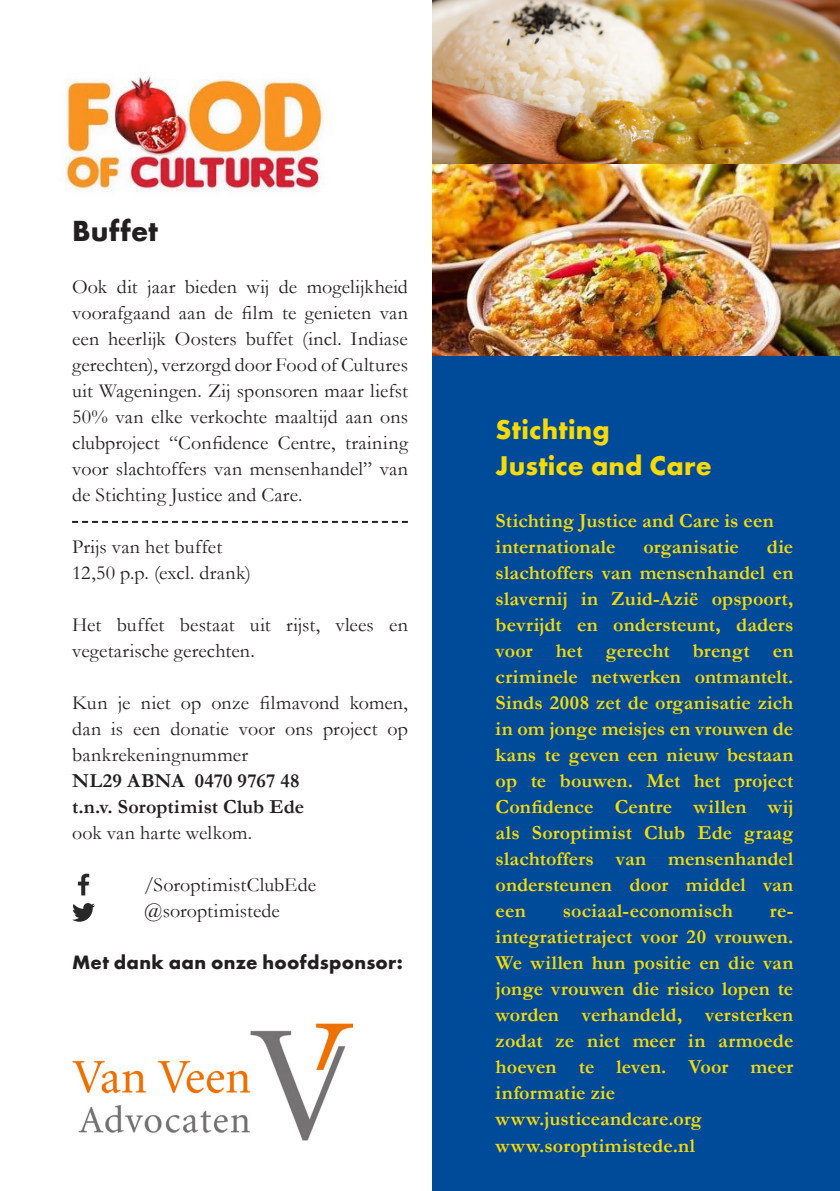
<style>
.page{position:relative;width:840px;height:1191px;background:#fff}
.page>*{position:absolute;margin:0;border:0;box-sizing:border-box;transform-origin:0 0}
.t1{font:700 30px "Futura T";letter-spacing:.01em;color:#231f20}
.t2{font:700 28px "Futura T";letter-spacing:.01em;color:#f8db05}
.t3{font:700 20px/26px "Garamond";letter-spacing:.005em;color:#f8db05;text-align:justify}
.t4{font:20px/26px "Garamond";letter-spacing:.005em;color:#231f20;text-align:justify}
.t5{font:700 20px "Garamond";letter-spacing:.01em;color:#231f20}
.t6{font:700 20px "Futura T";letter-spacing:.015em;color:#231f20}
</style>
<div class="page">
<img style="left:65px;top:77px;width:258px;height:115px">
<div style="left:432px;top:355px;width:407px;height:836px;background:#004a9a"></div>
<img style="left:432px;top:0;width:407px;height:355px">
<svg style="left:72px;top:521px;width:336px;height:2px"></svg>
<img style="left:72px;top:1023px;width:280px;height:118px">
<svg style="left:78px;top:873px;width:11px;height:22px"></svg>
<svg style="left:72px;top:903px;width:23px;height:18px"></svg>
<p class="t1" style="left:72px;top:213px;width:88px">Buffet</p>
<p class="t4" style="left:72px;top:273px;width:337px">Ook dit jaar bieden wij de mogelijkheid voorafgaand aan de film te genieten van een heerlijk Oosters buffet (incl. Indiase gerechten), verzorgd door Food of Cultures uit Wageningen. Zij sponsoren maar liefst 50% van elke verkochte maaltijd aan ons clubproject “Confidence Centre, training voor slachtoffers van mensenhandel” van de Stichting Justice and Care.</p>
<p class="t4" style="left:72px;top:533px;width:152px">Prijs van het buffet</p>
<p class="t4" style="left:72px;top:559px;width:180px">12,50 p.p. (excl. drank)</p>
<p class="t4" style="left:72px;top:611px;width:337px">Het buffet bestaat uit rijst, vlees en vegetarische gerechten.</p>
<p class="t4" style="left:72px;top:689px;width:337px">Kun je niet op onze filmavond komen, dan is een donatie voor ons project op bankrekeningnummer</p>
<p class="t5" style="left:72px;top:767px;width:229px">NL29 ABNA 0470 9767 48</p>
<p class="t5" style="left:72px;top:793px;width:233px">t.n.v. Soroptimist Club Ede</p>
<p class="t4" style="left:72px;top:819px;width:181px">ook van harte welkom.</p>
<p class="t4" style="left:144px;top:871px;width:173px">/SoroptimistClubEde</p>
<p class="t4" style="left:144px;top:897px;width:137px">@soroptimistede</p>
<p class="t6" style="left:72px;top:951px;width:332px">Met dank aan onze hoofdsponsor:</p>
<p class="t2" style="left:495px;top:413px;width:116px">Stichting</p>
<p class="t2" style="left:495px;top:449px;width:217px">Justice and Care</p>
<p class="t3" style="left:495px;top:508px;width:279px">Stichting Justice and Care is een</p>
<p class="t3" style="left:495px;top:534px;width:121px">internationale</p>
<p class="t3" style="left:643px;top:534px;width:97px">organisatie</p>
<p class="t3" style="left:495px;top:534px;width:299px;text-indent:271px">die slachtoffers van mensenhandel en slavernij in Zuid-Azië opspoort, bevrijdt en ondersteunt, daders voor het gerecht brengt en criminele netwerken ontmantelt.<br>Sinds 2008 zet de organisatie zich in om jonge meisjes en vrouwen de kans te geven een nieuw bestaan op te bouwen. Met het project Confidence Centre willen wij als Soroptimist Club Ede graag slachtoffers van mensenhandel ondersteunen door middel van een</p>
<p class="t3" style="left:562px;top:898px;width:172px">sociaal-economisch</p>
<p class="t3" style="left:495px;top:898px;width:299px;text-indent:274px">re&shy;integratietraject voor 20 vrouwen.<br>We willen hun positie en die van jonge vrouwen die risico lopen te worden verhandeld, versterken zodat ze niet meer in armoede hoeven te leven. Voor meer informatie zie</p>
<p class="t3" style="left:495px;top:1106px;width:207px">www.justiceandcare.org</p>
<p class="t3" style="left:495px;top:1132px;width:201px">www.soroptimistede.nl</p>
</div>
